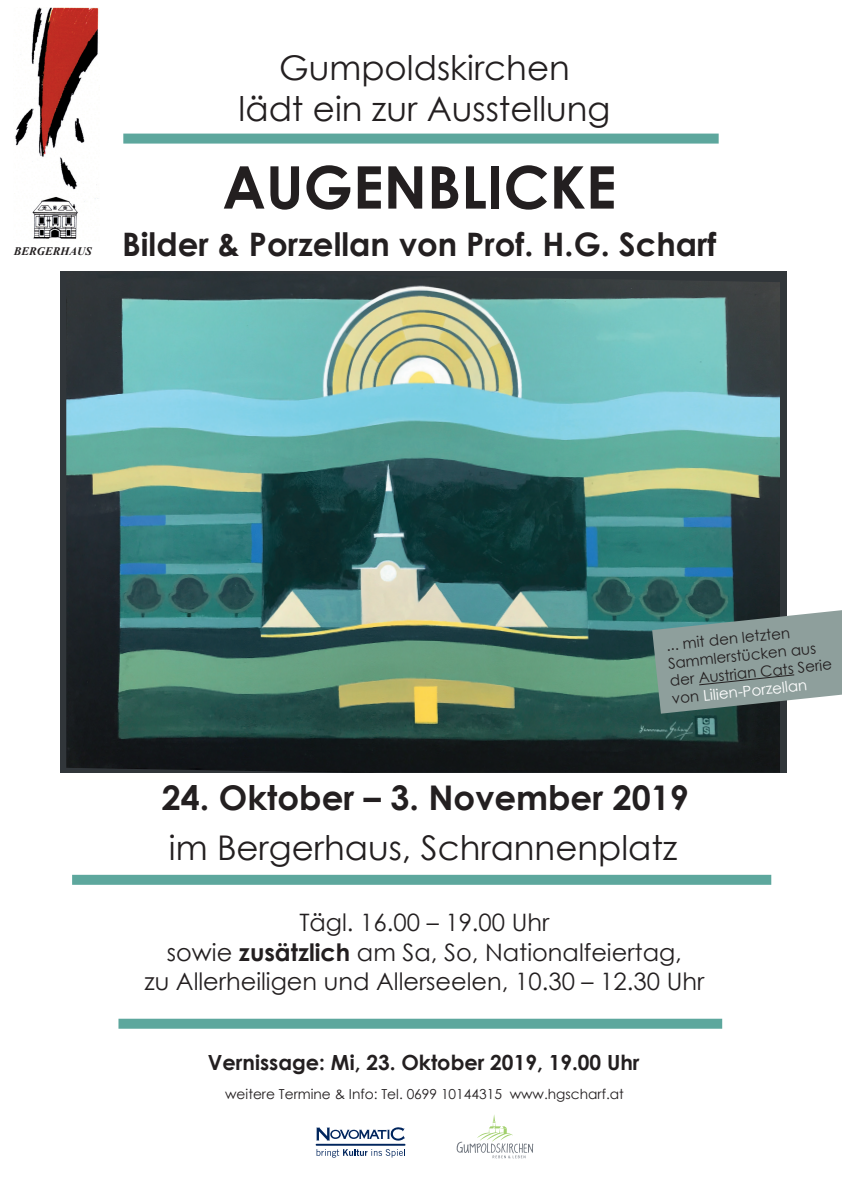
<style>
.page{position:relative;width:842px;height:1191px;background:#fff}
.page>*{position:absolute;margin:0;border:0;box-sizing:border-box;transform-origin:0 0}
.t1{font:700 58.8px "Century Gothic";color:#231f20}
.t2{font:34px/40.8px "Century Gothic";color:#231f20;text-align:center}
.t3{font:700 34px "Century Gothic";color:#231f20}
.t4{font:700 32.3px "Century Gothic";color:#231f20}
.t5{font:24px/29.5px "Century Gothic";color:#231f20;text-align:center}
.t6{font:700 20.9px "Century Gothic";color:#231f20}
.t7{font:15px/18px "Century Gothic";color:#231f20}
.t8{font:13.8px "Century Gothic";color:#231f20}
.t9{font:italic 700 11.5px "Times New Roman";color:#231f20}
.s1{color:#fff}
.s2{font-weight:700}
</style>
<div class="page">
<img style="left:66px;top:271px;width:714px;height:501px">
<img style="left:15px;top:8px;width:84px;height:231px">
<svg style="left:652px;top:610px;width:190px;height:103px;background:#849895"></svg>
<div style="left:123px;top:134px;width:596px;height:10px;background:#5da79d"></div>
<div style="left:72px;top:874px;width:699px;height:10px;background:#5da79d"></div>
<div style="left:118px;top:1018px;width:604px;height:10px;background:#5da79d"></div>
<svg style="left:457px;top:1114px;width:76px;height:44px"></svg>
<svg style="left:316px;top:1127px;width:89px;height:14px"></svg>
<div style="left:316px;top:1144px;width:89px;height:1px;background:#00255d;border:1px solid #00255d"></div>
<svg style="left:317px;top:1149px;width:88px;height:8px"></svg>
<p class="t9" style="left:14px;top:243px;width:79px">BERGERHAUS</p>
<h2 class="t2" style="left:239px;top:46px;width:373px">Gumpoldskirchen<br>lädt ein zur Ausstellung</h2>
<h1 class="t1" style="left:222px;top:143px;width:396px">AUGENBLICKE</h1>
<h3 class="t4" style="left:122px;top:219px;width:596px">Bilder &amp; Porzellan von Prof. H.G. Scharf</h3>
<p class="t7" style="left:665px;top:636px;width:164px;rotate:-6deg">... mit den letzten<br>Sammlerstücken aus der Austrian Cats Serie von <span class="s1">Lilien-Porzellan</span></p>
<h2 class="t3" style="left:162px;top:771px;width:529px">24. Oktober – 3. November 2019</h2>
<h2 class="t2" style="left:169px;top:826px;width:510px">im Bergerhaus, Schrannenplatz</h2>
<p class="t5" style="left:144px;top:907px;width:561px">Tägl. 16.00 – 19.00 Uhr<br>sowie <span class="s2">zusätzlich</span> am Sa, So, Nationalfeiertag,<br>zu Allerheiligen und Allerseelen, 10.30 – 12.30 Uhr</p>
<p class="t6" style="left:208px;top:1046px;width:433px">Vernissage: Mi, 23. Oktober 2019, 19.00 Uhr</p>
<p class="t8" style="left:225px;top:1084px;width:400px">weitere Termine &amp; Info: Tel. 0699 10144315 www.hgscharf.at</p>
</div>
